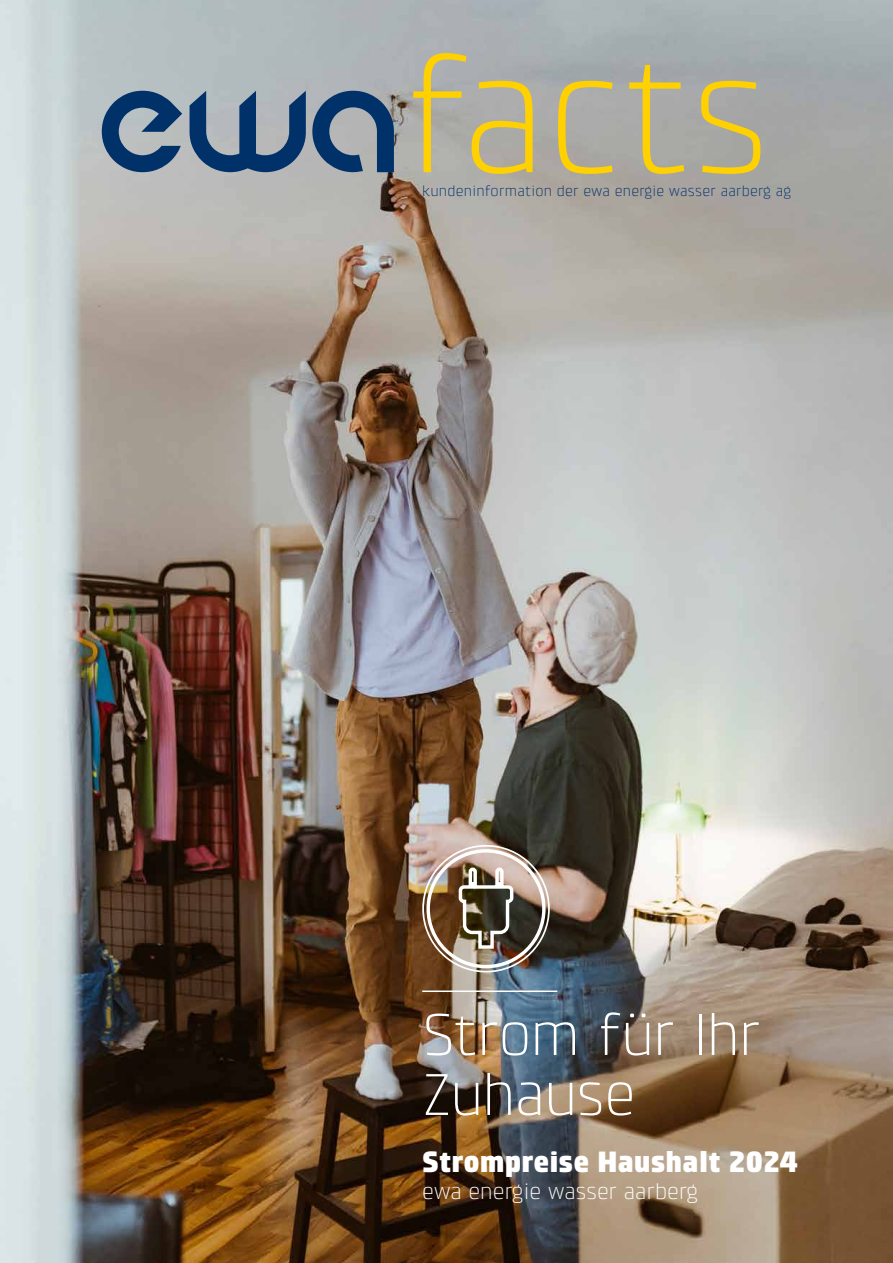
<style>
.page{position:relative;width:893px;height:1263px;background:#fff}
.page>*{position:absolute;margin:0;border:0;box-sizing:border-box;transform-origin:0 0}
.t1{font:300 168px "Klint Std";color:#ffd100}
.t2{font:300 60px/60px "Klint Std";letter-spacing:-.02em;color:#fff}
.t3{font:900 30px "Klint Std";color:#fff}
.t4{font:300 22.5px "Klint Std";color:#fff}
.t5{font:300 15px "Klint Std";letter-spacing:.01em;color:#003169}
</style>
<div class="page">
<img style="left:0;top:0;width:893px;height:1263px">
<svg style="left:312px;top:91px;width:82px;height:81px;background:#57708c"></svg>
<svg style="left:190px;top:91px;width:116px;height:81px;background:#637b95"></svg>
<svg style="left:102px;top:91px;width:80px;height:81px;background:#5b7793"></svg>
<img style="left:457px;top:866px;width:58px;height:84px">
<div style="left:426px;top:849px;width:120px;height:119px;border:3px solid #fff;border-radius:50%"></div>
<hr style="left:422px;top:990px;width:135px;height:2px;background:#fff">
<h1 class="t1" style="left:403px;top:20px;width:368px">facts</h1>
<p class="t5" style="left:422px;top:182px;width:370px">kundeninformation der ewa energie wasser aarberg ag</p>
<h2 class="t2" style="left:422px;top:1004px;width:341px">Strom für Ihr<br>Zuhause</h2>
<h3 class="t3" style="left:422px;top:1145px;width:377px">Strompreise Haushalt 2024</h3>
<h3 class="t4" style="left:422px;top:1179px;width:277px">ewa energie wasser aarberg</h3>
</div>
